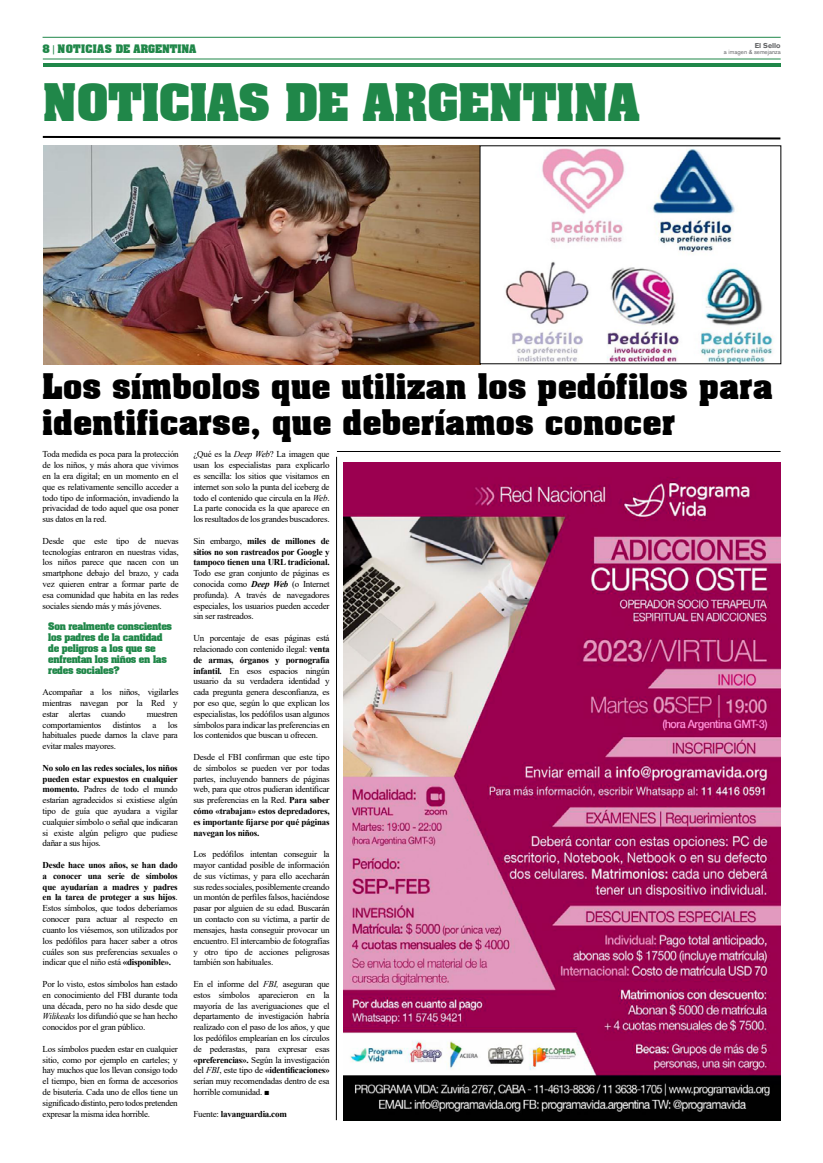
<style>
.page{position:relative;width:823px;height:1163px;background:#fff}
.page>*{position:absolute;margin:0;border:0;box-sizing:border-box;transform-origin:0 0}
.t1{font:700 44px "Aaron";color:#208749}
.t2{font:700 30px/36px "Aaron";letter-spacing:.025em;color:#000}
.t3{font:700 10px "Aaron";color:#208749}
.t4{font:9px/10.8px "Times New Roman";letter-spacing:-.025em;color:#000;text-align:justify}
.t5{font:700 9px/10.8px "Times New Roman";letter-spacing:-.025em;color:#000;text-align:justify}
.t6{font:700 9px/10.8px "Aaron";letter-spacing:-.025em;color:#208749}
.t7{font:700 7px "Akzidenz Grotesk BQ";color:#636466}
.t8{font:6px "Akzidenz Grotesk BQ Reg OK";color:#636466}
.s1{font-family:"Akzidenz Grotesk BQ Reg OK";font-weight:400}
.s2{font-weight:700}
.s3{font-style:italic}
.s4{font-weight:400}
.s5{font-weight:700;font-style:italic}
</style>
<div class="page">
<hr style="left:43px;top:59px;width:737px;height:1px;background:#208749">
<hr style="left:43px;top:63px;width:737px;height:4px;background:#208749">
<hr style="left:43px;top:37px;width:737px;height:1px;background:#208749">
<svg style="left:42px;top:135px;width:739px;height:5px"></svg>
<img style="left:343px;top:462px;width:437px;height:657px">
<hr style="left:337px;top:451px;width:443px;height:1px;background:#000">
<hr style="left:336px;top:457px;width:1px;height:662px;background:#000">
<img style="left:43px;top:145px;width:730px;height:219px">
<p class="t3" style="left:43px;top:40px;width:155px">8 <span class="s1">|</span> NOTICIAS DE ARGENTINA</p>
<p class="t7" style="left:754px;top:41px;width:27px">El Sello</p>
<p class="t8" style="left:723px;top:48px;width:58px">a imagen &amp; semejanza</p>
<h1 class="t1" style="left:43px;top:64px;width:598px">NOTICIAS DE ARGENTINA</h1>
<h2 class="t2" style="left:43px;top:366px;width:730px">Los símbolos que utilizan los pedófilos para identificarse, que deberíamos conocer</h2>
<p class="t4" style="left:43px;top:448px;width:138px">Toda medida es poca para la protección de los niños, y más ahora que vivimos en la era digital; en un momento en el que es relativamente sencillo acceder a todo tipo de información, invadiendo la privacidad de todo aquel que osa poner sus datos en la red.</p>
<p class="t4" style="left:43px;top:535px;width:138px">Desde que este tipo de nuevas tecnologías entraron en nuestras vidas, los niños parece que nacen con un smartphone debajo del brazo, y cada vez quieren entrar a formar parte de esa comunidad que habita en las redes sociales siendo más y más jóvenes.</p>
<p class="t6" style="left:48px;top:620px;width:125px">Son realmente conscientes los padres de la cantidad de peligros a los que se enfrentan los niños en las redes sociales?</p>
<p class="t4" style="left:43px;top:686px;width:137px">Acompañar a los niños, vigilarles mientras navegan por la Red y estar alertas cuando</p>
<p class="t4" style="left:147px;top:708px;width:33px">muestren</p>
<p class="t4" style="left:43px;top:718px;width:137px;text-indent:125px">los habituales puede darnos la clave para evitar males mayores.</p>
<p class="t4" style="left:43px;top:762px;width:137px"><span class="s2">No solo en las redes sociales, los niños pueden estar expuestos en cualquier momento.</span> Padres de todo el mundo estarían agradecidos si existiese algún tipo de guía que ayudara a vigilar cualquier símbolo o señal que indicaran si existe algún peligro que pudiese dañar a sus hijos.</p>
<p class="t4" style="left:43px;top:859px;width:137px"><span class="s2">Desde hace unos años, se han dado a conocer una serie de símbolos que ayudarían a madres y padres en la tarea de proteger a sus hijos</span>.<br>Estos símbolos, que todos deberíamos conocer para actuar al respecto en cuanto los viésemos, son utilizados por los pedófilos para hacer saber a otros cuáles son sus preferencias sexuales o indicar que el niño está <span class="s2">«disponible».</span></p>
<p class="t4" style="left:43px;top:978px;width:137px">Por lo visto, estos símbolos han estado en conocimiento del FBI durante toda una década, pero no ha sido desde que <span class="s3">Wilikeaks</span> los difundió que se han hecho conocidos por el gran público.</p>
<p class="t4" style="left:43px;top:1042px;width:137px">Los símbolos pueden estar en cualquier sitio, como por ejemplo en carteles; y hay muchos que los llevan consigo todo el tiempo, bien en forma de accesorios de bisutería. Cada uno de ellos tiene un significado distinto, pero todos pretenden expresar la misma idea horrible.</p>
<p class="t4" style="left:43px;top:718px;width:60px">comportamientos</p>
<p class="t4" style="left:113px;top:718px;width:30px">distintos</p>
<p class="t4" style="left:152px;top:718px;width:5px">a</p>
<p class="t4" style="left:193px;top:448px;width:138px">¿Qué es la <span class="s3">Deep Web</span>? La imagen que usan los especialistas para explicarlo es sencilla: los sitios que visitamos en internet son solo la punta del iceberg de todo el contenido que circula en la <span class="s3">Web</span>.<br>La parte conocida es la que aparece en los resultados de los grandes buscadores.</p>
<p class="t5" style="left:193px;top:535px;width:138px"><span class="s4">Sin embargo,</span> miles de millones de sitios no son rastreados por Google y tampoco tienen una URL tradicional.</p>
<p class="t4" style="left:193px;top:567px;width:138px">Todo ese gran conjunto de páginas es conocida como <span class="s5">Deep Web</span> (o Internet profunda). A través de navegadores especiales, los usuarios pueden acceder sin ser rastreados.</p>
<p class="t4" style="left:193px;top:632px;width:138px">Un porcentaje de esas páginas está relacionado con contenido ilegal: <span class="s2">venta de armas, órganos y pornografía infantil.</span> En esos espacios ningún usuario da su verdadera identidad y cada pregunta genera desconfianza, es por eso que, según lo que explican los especialistas, los pedófilos usan algunos símbolos para indicar las preferencias en los contenidos que buscan u ofrecen.</p>
<p class="t4" style="left:193px;top:751px;width:138px">Desde el FBI confirman que este tipo de símbolos se pueden ver por todas partes, incluyendo banners de páginas web, para que otros pudieran identificar sus preferencias en la Red. <span class="s2">Para saber cómo «trabajan» estos depredadores, es importante fijarse por qué páginas navegan los niños.</span></p>
<p class="t4" style="left:193px;top:848px;width:138px">Los pedófilos intentan conseguir la mayor cantidad posible de información de sus víctimas, y para ello acecharán sus redes sociales, posiblemente creando un montón de perfiles falsos, haciéndose pasar por alguien de su edad. Buscarán un contacto con su víctima, a partir de mensajes, hasta conseguir provocar un encuentro. El intercambio de fotografías y otro tipo de acciones peligrosas también son habituales.</p>
<p class="t4" style="left:193px;top:978px;width:138px">En el informe del <span class="s3">FBI,</span> aseguran que estos símbolos aparecieron en la mayoría de las averiguaciones que el departamento de investigación habría realizado con el paso de los años, y que los pedófilos emplearían en los círculos de pederastas, para expresar esas <span class="s2">«preferencias».</span> Según la investigación del <span class="s3">FBI</span>, este tipo de <span class="s2">«identificaciones» </span>serían muy recomendadas dentro de esa horrible comunidad. ■</p>
<p class="t5" style="left:193px;top:1107px;width:95px"><span class="s4">Fuente:</span> lavanguardia.com</p>
</div>
